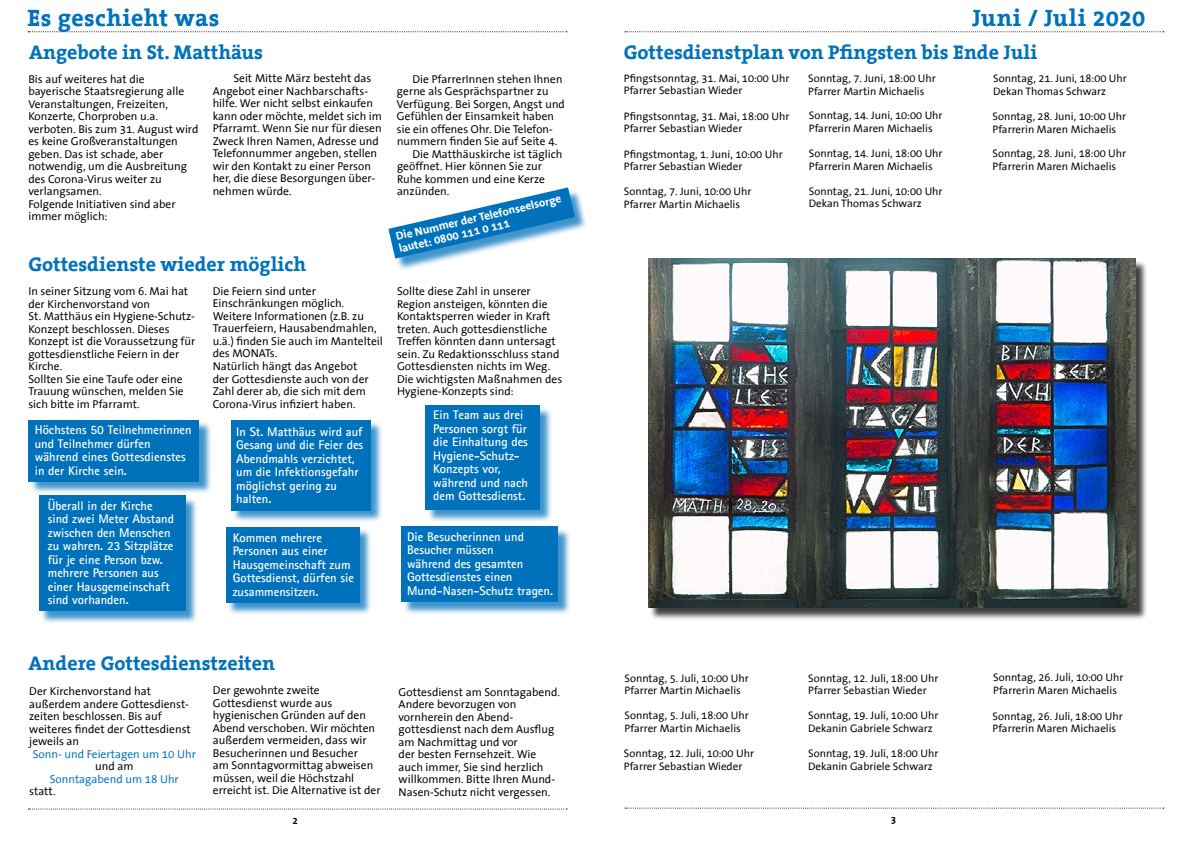
<style>
.page{position:relative;width:1191px;height:842px;background:#fff}
.page>*{position:absolute;margin:0;border:0;box-sizing:border-box;transform-origin:0 0}
.t1{font:700 24px "The Serif Office";letter-spacing:.015em;color:#0072bc}
.t2{font:700 20px "The Serif Office";color:#0072bc}
.t3{font:700 12.6px/13.5px "Agfa Rotis Sans Serif";color:#fff}
.t4{font:11.5px/12.5px "The Sans Office";color:#000}
.t5{font:700 11.5px/12.5px "The Sans Office";color:#fff}
.t6{font:11.5px "The Sans Office";color:#0072bc}
.t7{font:11px/12.5px "The Sans Office";color:#000}
.t8{font:700 10px "The Sans Office";color:#000}
</style>
<div class="page">
<div style="left:390px;top:189px;width:197px;height:82px;background:#0072bc;opacity:.75"></div>
<svg style="left:388px;top:187px;width:187px;height:72px"></svg>
<div style="left:427px;top:407px;width:125px;height:115px;background:#0072bc;opacity:.75"></div>
<div style="left:425px;top:406px;width:114px;height:104px;background:#0072bc"></div>
<div style="left:30px;top:421px;width:182px;height:72px;background:#0072bc;opacity:.75"></div>
<div style="left:28px;top:420px;width:171px;height:61px;background:#0072bc"></div>
<div style="left:227px;top:529px;width:144px;height:87px;background:#0072bc;opacity:.75"></div>
<div style="left:226px;top:527px;width:133px;height:76px;background:#0072bc"></div>
<div style="left:41px;top:497px;width:157px;height:126px;background:#0072bc;opacity:.75"></div>
<div style="left:39px;top:495px;width:147px;height:116px;background:#0072bc"></div>
<svg style="left:625px;top:808px;width:538px;height:1px"></svg>
<svg style="left:28px;top:31px;width:539px;height:1px"></svg>
<svg style="left:625px;top:31px;width:538px;height:1px"></svg>
<svg style="left:28px;top:808px;width:539px;height:1px"></svg>
<div style="left:403px;top:528px;width:167px;height:86px;background:#0072bc;opacity:.75"></div>
<div style="left:401px;top:526px;width:157px;height:76px;background:#0072bc"></div>
<div style="left:233px;top:422px;width:150px;height:101px;background:#0072bc;opacity:.75"></div>
<div style="left:231px;top:420px;width:140px;height:90px;background:#0072bc"></div>
<div style="left:649px;top:260px;width:498px;height:360px;background:#000;opacity:.75"></div>
<img style="left:648px;top:259px;width:487px;height:349px">
<h1 class="t1" style="left:28px;top:5px;width:193px">Es geschieht was</h1>
<h1 class="t1" style="left:972px;top:5px;width:174px">Juni / Juli 2020</h1>
<h2 class="t2" style="left:29px;top:41px;width:235px">Angebote in St. Matthäus</h2>
<h2 class="t2" style="left:624px;top:41px;width:415px">Gottesdienstplan von Pfingsten bis Ende Juli</h2>
<p class="t4" style="left:28px;top:73px;width:172px">Bis auf weiteres hat die bayerische Staatsregierung alle<br>Veranstaltungen, Freizeiten,<br>Konzerte, Chorproben u.a. verboten. Bis zum 31. August wird es keine Großveranstaltungen geben. Das ist schade, aber notwendig, um die Ausbreitung des Corona-Virus weiter zu verlangsamen.<br>Folgende Initiativen sind aber immer möglich:</p>
<p class="t4" style="left:213px;top:72px;width:171px;text-indent:21px">Seit Mitte März besteht das<br>Angebot einer Nachbarschafts&shy;hilfe. Wer nicht selbst einkaufen kann oder möchte, meldet sich im<br>Pfarramt. Wenn Sie nur für diesen<br>Zweck Ihren Namen, Adresse und<br>Telefonnummer angeben, stellen wir den Kontakt zu einer Person her, die diese Besorgungen über&shy;nehmen würde.</p>
<h2 class="t2" style="left:28px;top:253px;width:279px">Gottesdienste wieder möglich</h2>
<p class="t4" style="left:412px;top:73px;width:152px">Die PfarrerInnen stehen Ihnen</p>
<p class="t4" style="left:397px;top:85px;width:154px">gerne als Gesprächspartner zu</p>
<p class="t4" style="left:397px;top:98px;width:170px">Verfügung. Bei Sorgen, Angst und</p>
<p class="t4" style="left:397px;top:110px;width:159px">Gefühlen der Einsamkeit haben</p>
<p class="t4" style="left:397px;top:123px;width:158px">sie ein offenes Ohr. Die Telefon-</p>
<p class="t4" style="left:397px;top:135px;width:162px">nummern finden Sie auf Seite 4.</p>
<p class="t4" style="left:412px;top:148px;width:151px">Die Matthäuskirche ist täglich</p>
<p class="t4" style="left:397px;top:160px;width:147px">geöffnet. Hier können Sie zur</p>
<p class="t4" style="left:397px;top:173px;width:149px">Ruhe kommen und eine Kerze</p>
<p class="t4" style="left:397px;top:185px;width:54px">anzünden.</p>
<p class="t5" style="left:395px;top:231px;width:171px;rotate:-13deg">Die Nummer der Telefonseelsorge lautet: 0800 111 0 111</p>
<p class="t4" style="left:28px;top:285px;width:169px">In seiner Sitzung vom 6. Mai hat der Kirchenvorstand von<br>St. Matthäus ein Hygiene-Schutz-<br>Konzept beschlossen. Dieses<br>Konzept ist die Voraussetzung für gottesdienstliche Feiern in der<br>Kirche.<br>Sollten Sie eine Taufe oder eine<br>Trauung wünschen, melden Sie sich bitte im Pfarramt.</p>
<p class="t4" style="left:213px;top:285px;width:172px">Die Feiern sind unter<br>Einschränkungen möglich.<br>Weitere Informationen (z.B. zu<br>Trauerfeiern, Hausabendmahlen, u.ä.) finden Sie auch im Mantelteil des MONATs.<br>Natürlich hängt das Angebot<br>der Gottesdienste auch von der<br>Zahl derer ab, die sich mit dem<br>Corona-Virus infiziert haben.</p>
<p class="t4" style="left:397px;top:285px;width:167px">Sollte diese Zahl in unserer<br>Region ansteigen, könnten die<br>Kontaktsperren wieder in Kraft treten. Auch gottesdienstliche<br>Treffen könnten dann untersagt sein. Zu Redaktionsschluss stand<br>Gottesdiensten nichts im Weg.<br>Die wichtigsten Maßnahmen des<br>Hygiene-Konzepts sind:</p>
<p class="t3" style="left:35px;top:423px;width:159px">Höchstens 50 Teilnehmerinnen und Teilnehmer dürfen während eines Gottesdienstes in der Kirche sein.</p>
<p class="t3" style="left:48px;top:498px;width:128px">Überall in der Kirche sind zwei Meter Abstand zwischen den Menschen zu wahren. 23 Sitzplätze für je eine Person bzw. mehrere Personen aus einer Hausgemeinschaft sind vorhanden.</p>
<p class="t3" style="left:236px;top:424px;width:129px">In St. Matthäus wird auf<br>Gesang und die Feier des<br>Abendmahls verzichtet, um die Infektionsgefahr möglichst gering zu halten.</p>
<p class="t3" style="left:233px;top:531px;width:123px">Kommen mehrere<br>Personen aus einer<br>Hausgemeinschaft zum<br>Gottesdienst, dürfen sie zusammensitzen.</p>
<p class="t3" style="left:433px;top:408px;width:96px">Ein Team aus drei<br>Personen sorgt für die Einhaltung des<br>Hygiene-Schutz-<br>Konzepts vor, während und nach dem Gottesdienst.</p>
<p class="t3" style="left:407px;top:529px;width:148px">Die Besucherinnen und<br>Besucher müssen<br>während des gesamten<br>Gottesdienstes einen<br>Mund-Nasen-Schutz tragen.</p>
<h2 class="t2" style="left:29px;top:652px;width:248px">Andere Gottesdienstzeiten</h2>
<p class="t4" style="left:213px;top:685px;width:169px">Der gewohnte zweite<br>Gottesdienst wurde aus hygienischen Gründen auf den<br>Abend verschoben. Wir möchten außerdem vermeiden, dass wir<br>Besucherinnen und Besucher<br>am Sonntagvormittag abweisen müssen, weil die Höchstzahl erreicht ist. Die Alternative ist der</p>
<p class="t4" style="left:399px;top:686px;width:163px">Gottesdienst am Sonntagabend.<br>Andere bevorzugen von vornherein den Abend&shy;gottesdienst nach dem Ausflug am Nachmittag und vor<br>der besten Fernsehzeit. Wie auch immer, Sie sind herzlich willkommen. Bitte Ihren Mund-<br>Nasen-Schutz nicht vergessen.</p>
<p class="t4" style="left:29px;top:685px;width:163px">Der Kirchenvorstand hat außerdem andere Gottesdienst&shy;zeiten beschlossen. Bis auf weiteres findet der Gottesdienst jeweils an</p>
<p class="t6" style="left:33px;top:748px;width:165px">Sonn- und Feiertagen um 10 Uhr</p>
<p class="t4" style="left:95px;top:760px;width:40px">und am</p>
<p class="t6" style="left:50px;top:773px;width:130px">Sonntagabend um 18 Uhr</p>
<p class="t4" style="left:29px;top:785px;width:28px">statt.</p>
<p class="t7" style="left:624px;top:72px;width:167px">Pfingstsonntag, 31. Mai, 10:00 Uhr<br>Pfarrer Sebastian Wieder</p>
<p class="t7" style="left:624px;top:110px;width:167px">Pfingstsonntag, 31. Mai, 18:00 Uhr<br>Pfarrer Sebastian Wieder</p>
<p class="t7" style="left:624px;top:148px;width:160px">Pfingstmontag, 1. Juni, 10:00 Uhr<br>Pfarrer Sebastian Wieder</p>
<p class="t7" style="left:624px;top:186px;width:129px">Sonntag, 7. Juni, 10:00 Uhr<br>Pfarrer Martin Michaelis</p>
<p class="t7" style="left:808px;top:73px;width:129px">Sonntag, 7. Juni, 18:00 Uhr<br>Pfarrer Martin Michaelis</p>
<p class="t7" style="left:809px;top:110px;width:135px">Sonntag, 14. Juni, 10:00 Uhr<br>Pfarrerin Maren Michaelis</p>
<p class="t7" style="left:809px;top:148px;width:135px">Sonntag, 14. Juni, 18:00 Uhr<br>Pfarrerin Maren Michaelis</p>
<p class="t7" style="left:809px;top:185px;width:135px">Sonntag, 21. Juni, 10:00 Uhr<br>Dekan Thomas Schwarz</p>
<p class="t7" style="left:624px;top:672px;width:126px">Sonntag, 5. Juli, 10:00 Uhr<br>Pfarrer Martin Michaelis</p>
<p class="t7" style="left:624px;top:710px;width:126px">Sonntag, 5. Juli, 18:00 Uhr<br>Pfarrer Martin Michaelis</p>
<p class="t7" style="left:624px;top:748px;width:132px">Sonntag, 12. Juli, 10:00 Uhr<br>Pfarrer Sebastian Wieder</p>
<p class="t7" style="left:808px;top:672px;width:132px">Sonntag, 12. Juli, 18:00 Uhr<br>Pfarrer Sebastian Wieder</p>
<p class="t7" style="left:808px;top:710px;width:132px">Sonntag, 19. Juli, 10:00 Uhr<br>Dekanin Gabriele Schwarz</p>
<p class="t7" style="left:808px;top:747px;width:132px">Sonntag, 19. Juli, 18:00 Uhr<br>Dekanin Gabriele Schwarz</p>
<p class="t8" style="left:292px;top:815px;width:7px">2</p>
<p class="t8" style="left:890px;top:815px;width:7px">3</p>
<p class="t7" style="left:993px;top:73px;width:135px">Sonntag, 21. Juni, 18:00 Uhr<br>Dekan Thomas Schwarz</p>
<p class="t7" style="left:992px;top:111px;width:135px">Sonntag, 28. Juni, 10:00 Uhr<br>Pfarrerin Maren Michaelis</p>
<p class="t7" style="left:992px;top:148px;width:135px">Sonntag, 28. Juni, 18:00 Uhr<br>Pfarrerin Maren Michaelis</p>
<p class="t7" style="left:993px;top:672px;width:132px">Sonntag, 26. Juli, 10:00 Uhr<br>Pfarrerin Maren Michaelis</p>
<p class="t7" style="left:992px;top:710px;width:132px">Sonntag, 26. Juli, 18:00 Uhr<br>Pfarrerin Maren Michaelis</p>
</div>
